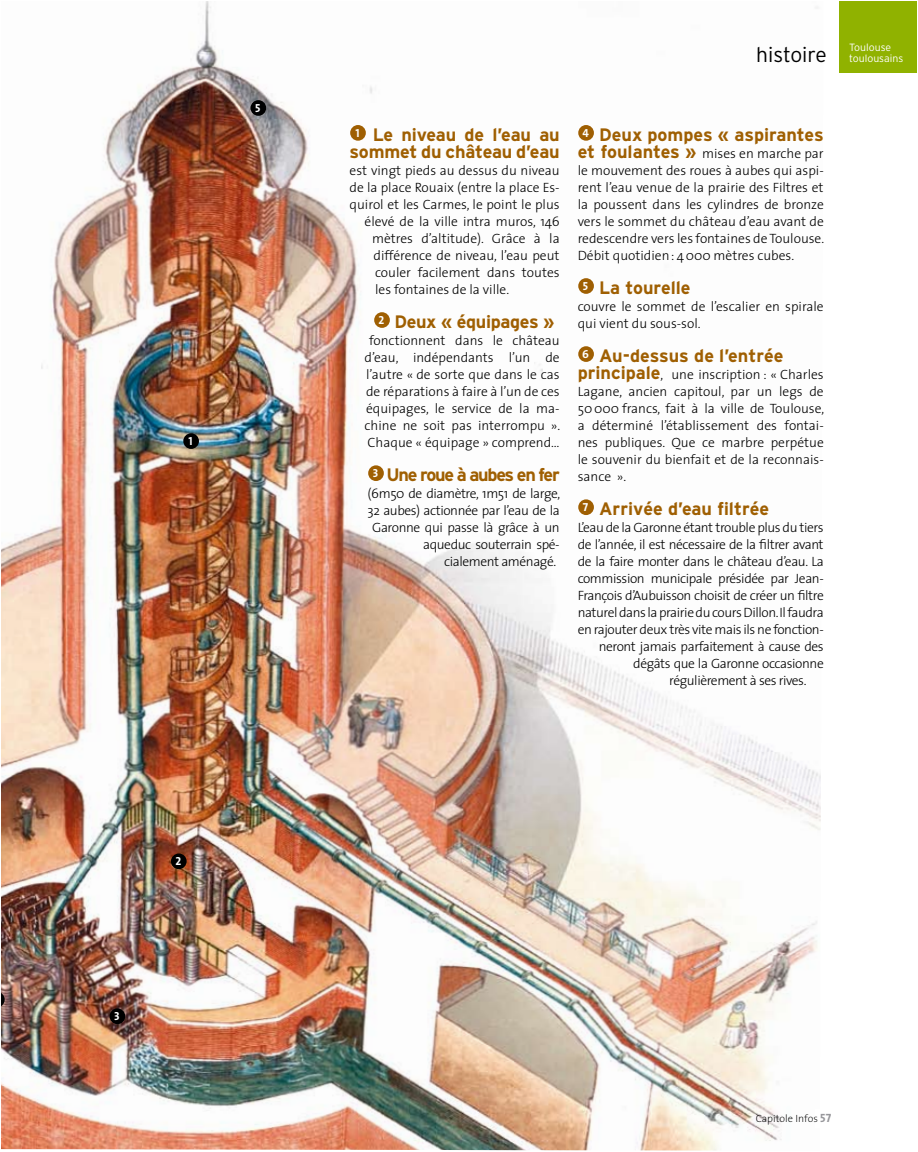
<style>
.page{position:relative;width:918px;height:1152px;background:#fff}
.page>*{position:absolute;margin:0;border:0;box-sizing:border-box;transform-origin:0 0}
.t1{font:300 21px "Interstate";color:#000}
.t2{font:700 18px/17px "Interstate";letter-spacing:-.01em;color:#9f5f02;text-align:center}
.t3{font:700 18px "Interstate";letter-spacing:-.07em;color:#9f5f02}
.t4{font:300 13.5px/17px "The Sans";letter-spacing:-.015em;color:#000;text-align:justify}
.t5{font:11.7px "The Sans Bold Caps";color:#fff}
.t6{font:300 10.5px/10.5px "Interstate";color:#fff}
.t7{font:200 10.5px "The Sans";color:#000}
.s1{font-family:"Interstate";font-weight:700;font-size:18px;color:#9f5f02}
.s2{font-family:"The Sans Bold Caps";font-weight:400;font-size:12px;color:#97979b}
</style>
<div class="page">
<img style="left:2px;top:2px;width:819px;height:1148px">
<div style="left:350px;top:125px;width:16px;height:16px;background:#9f5f02;border-radius:50%"></div>
<div style="left:374px;top:312px;width:16px;height:16px;background:#9f5f02;border-radius:50%"></div>
<div style="left:368px;top:465px;width:16px;height:16px;background:#9f5f02;border-radius:50%"></div>
<div style="left:578px;top:125px;width:16px;height:16px;background:#9f5f02;border-radius:50%"></div>
<div style="left:578px;top:278px;width:16px;height:16px;background:#9f5f02;border-radius:50%"></div>
<div style="left:578px;top:346px;width:16px;height:16px;background:#9f5f02;border-radius:50%"></div>
<div style="left:578px;top:499px;width:16px;height:16px;background:#9f5f02;border-radius:50%"></div>
<div style="left:183px;top:433px;width:16px;height:16px;background:#000;border-radius:50%"></div>
<div style="left:171px;top:853px;width:16px;height:16px;background:#000;border-radius:50%"></div>
<div style="left:250px;top:100px;width:16px;height:16px;background:#000;border-radius:50%"></div>
<svg style="left:2px;top:991px;width:3px;height:16px"></svg>
<div style="left:110px;top:1008px;width:15px;height:16px;background:#000;border-radius:50%"></div>
<div style="left:838px;top:2px;width:78px;height:71px;background:#90b200"></div>
<div style="left:816px;top:1109px;width:27px;height:18px;background:#fff"></div>
<p class="t5" style="left:255px;top:98px;width:7px">5</p>
<p class="t5" style="left:188px;top:431px;width:6px">1</p>
<p class="t5" style="left:175px;top:851px;width:7px">2</p>
<p class="t5" style="left:114px;top:1006px;width:7px">3</p>
<h1 class="t1" style="left:756px;top:43px;width:72px">histoire</h1>
<p class="t6" style="left:849px;top:42px;width:56px">Toulouse toulousains</p>
<h2 class="t2" style="left:349px;top:126px;width:212px"><sup>1</sup> Le niveau de l’eau au sommet du château d’eau</h2>
<p class="t4" style="left:349px;top:161px;width:211px">est vingt pieds au dessus du niveau</p>
<p class="t4" style="left:349px;top:178px;width:211px">de la place Rouaix (entre la place Es-</p>
<p class="t4" style="left:349px;top:195px;width:212px">quirol et les Carmes, le point le plus</p>
<p class="t4" style="left:364px;top:212px;width:197px">élevé de la ville intra muros, 146</p>
<p class="t4" style="left:372px;top:229px;width:189px">mètres d’altitude). Grâce à la</p>
<p class="t4" style="left:373px;top:246px;width:187px">différence de niveau, l’eau peut</p>
<p class="t4" style="left:375px;top:263px;width:186px">couler facilement dans toutes</p>
<p class="t4" style="left:375px;top:280px;width:136px">les fontaines de la ville.</p>
<h2 class="t2" style="left:378px;top:313px;width:177px"><sup>2</sup> Deux « équipages »</h2>
<p class="t4" style="left:364px;top:331px;width:197px;text-align:center">fonctionnent dans le château d’eau, indépendants l’un de l’autre « de sorte que dans le cas de réparations à faire à l’un de ces équipages, le service de la ma&shy;chine ne soit pas interrompu ».<br>Chaque « équipage » comprend…</p>
<h2 class="t3" style="left:373px;top:465px;width:188px"><sup>3</sup> Une roue à aubes en fer</h2>
<p class="t4" style="left:367px;top:484px;width:194px;text-align:right">(6m50 de diamètre, 1m51 de large,<br>32 aubes) actionnée par l’eau de la<br>Garonne qui passe là grâce à un aqueduc souterrain spé&shy;cialement aménagé.</p>
<h2 class="t2" style="left:582px;top:126px;width:243px"><sup>4</sup> Deux pompes « aspirantes</h2>
<p class="t4" style="left:577px;top:144px;width:248px"><span class="s1">et foulantes »</span> mises en marche par le mouvement des roues à aubes qui aspi&shy;rent l’eau venue de la prairie des Filtres et la poussent dans les cylindres de bronze vers le sommet du château d’eau avant de redescendre vers les fontaines de Toulouse.<br>Débit quotidien: 4000 mètres cubes.</p>
<h2 class="t2" style="left:583px;top:279px;width:109px"><sup>5</sup> La tourelle</h2>
<p class="t4" style="left:577px;top:297px;width:247px">couvre le sommet de l’escalier en spirale qui vient du sous-sol.</p>
<h2 class="t2" style="left:582px;top:347px;width:203px"><sup>6</sup> Au-dessus de l’entrée</h2>
<p class="t4" style="left:577px;top:365px;width:248px"><span class="s1">principale</span>, une inscription : « Charles Lagane, ancien capitoul, par un legs de 50000 francs, fait à la ville de Toulouse, a déterminé l’établissement des fontai&shy;nes publiques. Que ce marbre perpétue le souvenir du bienfait et de la reconnais&shy;sance ».</p>
<h2 class="t2" style="left:583px;top:500px;width:188px"><sup>7</sup> Arrivée d’eau filtrée</h2>
<p class="t4" style="left:577px;top:518px;width:247px">L’eau de la Garonne étant trouble plus du tiers</p>
<p class="t4" style="left:577px;top:535px;width:247px">de l’année, il est nécessaire de la filtrer avant</p>
<p class="t4" style="left:577px;top:552px;width:247px">de la faire monter dans le château d’eau. La</p>
<p class="t4" style="left:577px;top:569px;width:247px">commission municipale présidée par Jean-</p>
<p class="t4" style="left:577px;top:586px;width:247px">François d’Aubuisson choisit de créer un filtre</p>
<p class="t4" style="left:577px;top:603px;width:247px">naturel dans la prairie du cours Dillon. Il faudra</p>
<p class="t4" style="left:577px;top:620px;width:247px">en rajouter deux très vite mais ils ne fonction-</p>
<p class="t4" style="left:598px;top:637px;width:226px">neront jamais parfaitement à cause des</p>
<p class="t4" style="left:633px;top:655px;width:192px">dégâts que la Garonne occasionne</p>
<p class="t4" style="left:669px;top:672px;width:139px">régulièrement à ses rives.</p>
<p class="t7" style="left:755px;top:1109px;width:77px">capitole infos <span class="s2">57</span></p>
</div>
